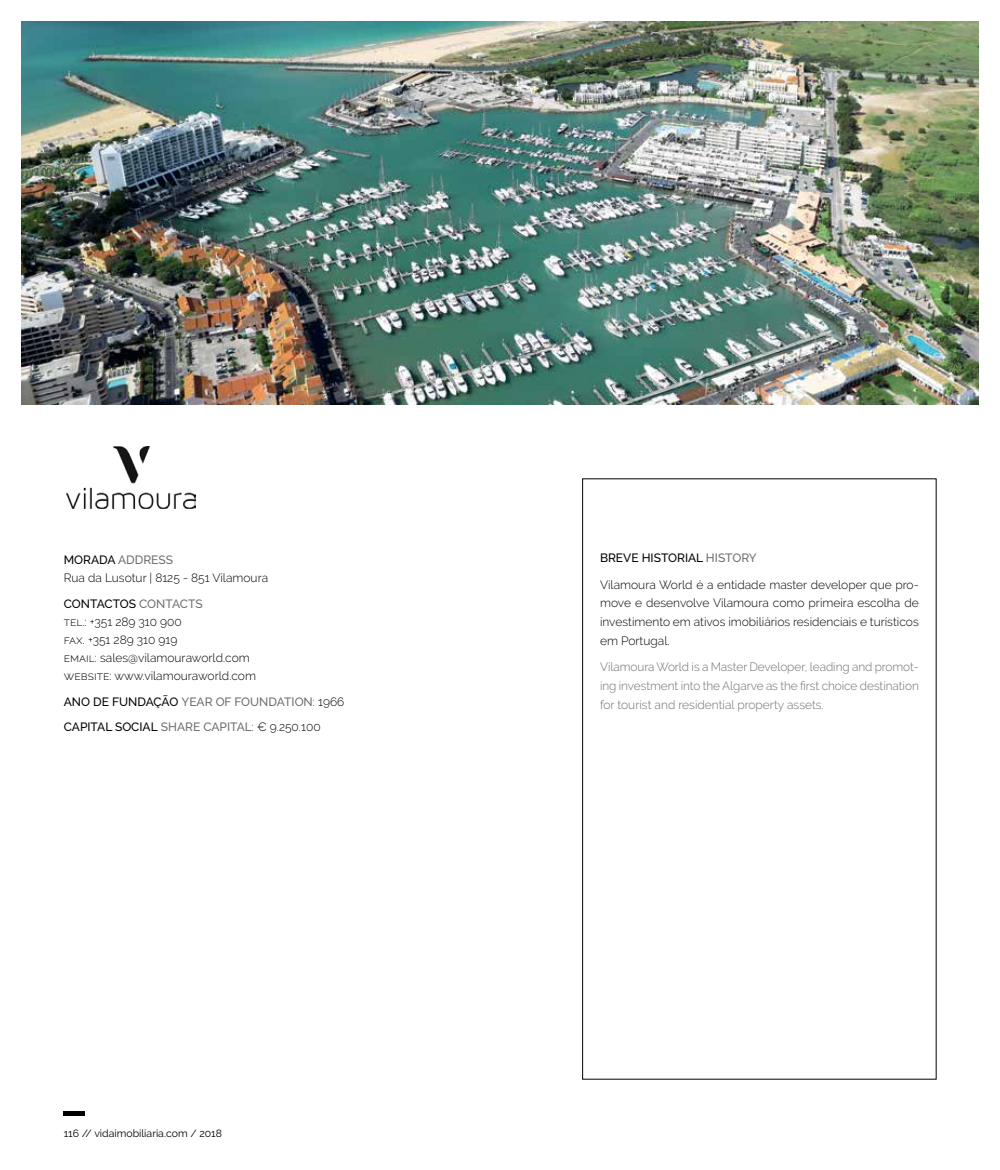
<style>
.page{position:relative;width:1000px;height:1170px;background:#fff}
.page>*{position:absolute;margin:0;border:0;box-sizing:border-box;transform-origin:0 0}
.t1{font:300 12px/18px "Raleway";color:#000}
.t2{font:300 12px/18.8px "Raleway";color:#6d6e71;text-align:justify}
.t3{font:500 12px/25.7px "Raleway";color:#6d6e71}
.t4{font:500 12px "Raleway";color:#000}
.t5{font:10.5px "Raleway";color:#000}
.s1{font-weight:500}
.s2{font-weight:500;color:#6d6e71}
.s3{color:#000}
.s4{font-weight:300;color:#000}
.s5{color:#6d6e71}
</style>
<div class="page">
<hr style="left:64px;top:1111px;width:21px;height:4px;background:#000">
<img style="left:21px;top:21px;width:957px;height:383px">
<img style="left:66px;top:446px;width:130px;height:63px">
<p class="t1" style="left:64px;top:551px;width:206px"><span class="s1">MORADA</span> <span class="s2">ADDRESS<br></span>Rua da Lusotur | 8125 - 851 Vilamoura</p>
<p class="t1" style="left:64px;top:594px;width:194px"><span class="s1">CONTACTOS</span> <span class="s2">CONTACTS<br></span>tel.: +351 289 310 900<br>fax. +351 289 310 919<br>email: sales@vilamouraworld.com website: www.vilamouraworld.com</p>
<p class="t3" style="left:64px;top:688px;width:282px"><span class="s3">ANO DE FUNDAÇÃO</span> YEAR OF FOUNDATION<span class="s4">: 1966<br></span><span class="s3">CAPITAL SOCIAL</span> SHARE CAPITAL<span class="s4">: € 9.250.100</span></p>
<p class="t5" style="left:64px;top:1126px;width:160px">116 // vidaimobiliaria.com / 2018</p>
<p class="t4" style="left:600px;top:551px;width:158px">BREVE HISTORIAL <span class="s5">HISTORY</span></p>
<p class="t1" style="left:600px;top:575px;width:320px;line-height:18.8px;text-align:justify">Vilamoura World é a entidade master developer que pro&shy;move e desenvolve Vilamoura como primeira escolha de investimento em ativos imobiliários residenciais e turísticos em Portugal.</p>
<p class="t2" style="left:600px;top:657px;width:320px">Vilamoura World is a Master Developer, leading and promot&shy;ing investment into the Algarve as the first choice destination for tourist and residential property assets.</p>
</div>
